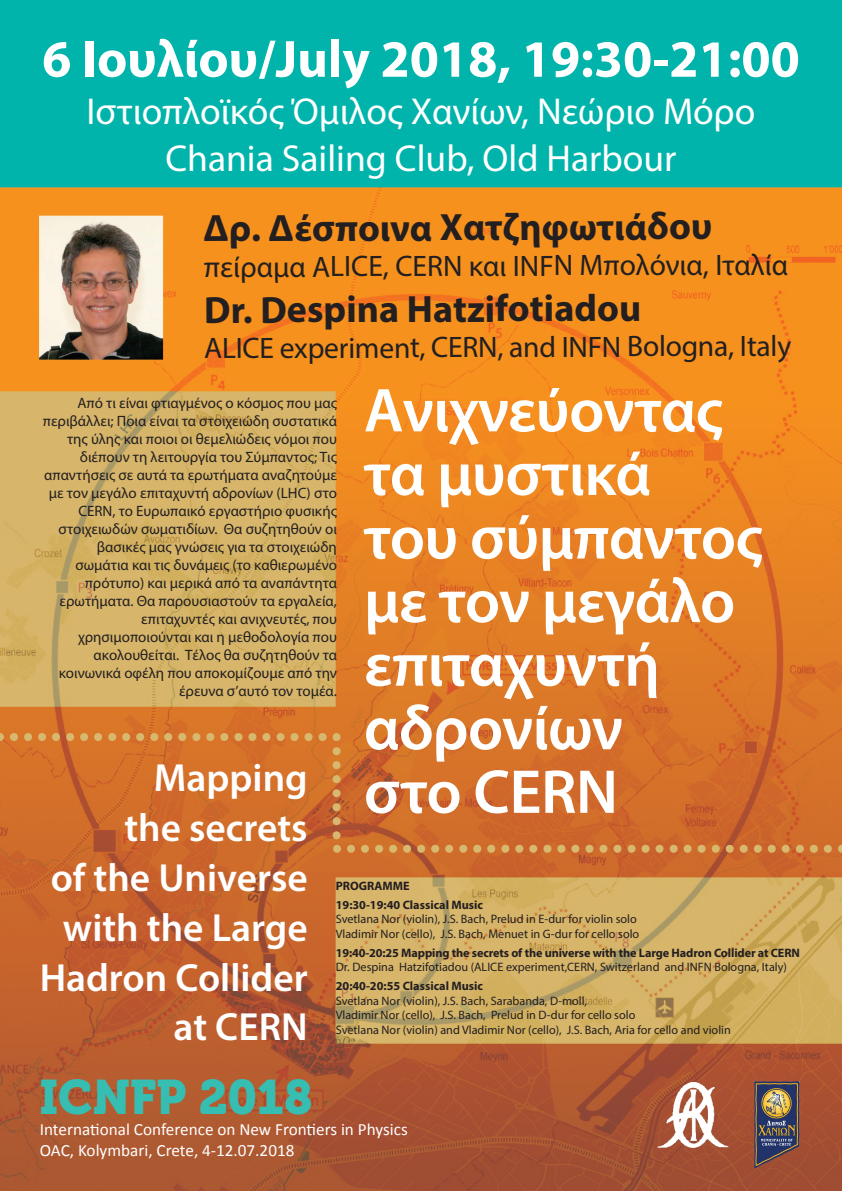
<style>
.page{position:relative;width:842px;height:1191px;background:#fff}
.page>*{position:absolute;margin:0;border:0;box-sizing:border-box;transform-origin:0 0}
.t1{font:600 62.4px/63.6px "Myriad Pro";letter-spacing:-.01em;color:#fff}
.t2{font:700 52.6px "Myriad Pro";color:#fff}
.t3{font:48.1px "Museo 900";color:#36beb3}
.t4{font:600 39.4px/49.9px "Myriad Pro";color:#fff;text-align:right}
.t5{font:700 38.1px "Myriad Pro";letter-spacing:-.005em;color:#231f20}
.t6{font:37.6px/47.3px "Myriad Pro";color:#fff;text-align:center}
.t7{font:29.7px "Myriad Pro";letter-spacing:-.01em;color:#231f20}
.t8{font:17.2px/20.6px "Calibri";color:#fff}
.t9{font:15px/18px "Myriad Pro";color:#231f20;text-align:right}
.t10{font:12.2px/14.6px "Myriad Pro";color:#231f20}
.t11{font:700 12.2px/18.7px "Myriad Pro";letter-spacing:-.01em;color:#231f20}
</style>
<div class="page">
<img style="left:0;top:0;width:842px;height:1191px">
<h2 class="t2" style="left:42px;top:25px;width:759px">6 Ιουλίου/July 2018, 19:30-21:00</h2>
<h3 class="t6" style="left:87px;top:87px;width:670px">Ιστιοπλοϊκός Όμιλος Χανίων, Νεώριο Μόρο<br>Chania Sailing Club, Old Harbour</h3>
<h3 class="t5" style="left:204px;top:203px;width:510px">Δρ. Δέσποινα Χατζηφωτιάδου</h3>
<h3 class="t7" style="left:204px;top:247px;width:586px">πείραμα ALICE, CERN και INFN Μπολόνια, Ιταλία</h3>
<h3 class="t5" style="left:204px;top:284px;width:439px">Dr. Despina Hatzifotiadou</h3>
<h3 class="t7" style="left:204px;top:329px;width:589px">ALICE experiment, CERN, and INFN Bologna, Italy</h3>
<h1 class="t1" style="left:364px;top:377px;width:400px">Aνιχνεύοντας τα μυστικά<br>του σύμπαντος με τον μεγάλο επιταχυντή αδρονίων<br>στο CERN</h1>
<p class="t9" style="left:43px;top:394px;width:296px">Από τι είναι φτιαγμένος ο κόσμος που μας περιβάλλει; Ποια είναι τα στοιχειώδη συστατικά της ύλης και ποιοι οι θεμελιώδεις νόμοι που διέπουν τη λειτουργία του Σύμπαντος; Τις απαντήσεις σε αυτά τα ερωτήματα αναζητούμε με τον μεγάλο επιταχυντή αδρονίων (LHC) στο CERN, το Ευρωπαικό εργαστήριο φυσικής στοιχειωδών σωματιδίων. Θα συζητηθούν οι βασικές μας γνώσεις για τα στοιχειώδη σωμάτια και τις δυνάμεις (το καθιερωμένο πρότυπο) και μερικά από τα αναπάντητα ερωτήματα. Θα παρουσιαστούν τα εργαλεία, επιταχυντές και ανιχνευτές, που χρησιμοποιούνται και η μεθοδολογία που ακολουθείται. Τέλος θα συζητηθούν τα κοινωνικά οφέλη που αποκομίζουμε από την έρευνα σ’αυτό τον τομέα.</p>
<h3 class="t4" style="left:40px;top:751px;width:270px">Mapping<br>the secrets<br>of the Universe with the Large<br>Hadron Collider at CERN</h3>
<p class="t11" style="left:336px;top:876px;width:149px">PROGRAMME<br>19:30-19:40 Classical Music</p>
<p class="t10" style="left:336px;top:911px;width:305px">Svetlana Nor (violin), J.S. Bach, Prelud in E-dur for violin solo<br>Vladimir Nor (cello), J.S. Bach, Menuet in G-dur for cello solo</p>
<p class="t11" style="left:336px;top:942px;width:466px">19:40-20:25 Mapping the secrets of the universe with the Large Hadron Collider at CERN</p>
<p class="t10" style="left:336px;top:959px;width:453px">Dr. Despina Hatzifotiadou (ALICE experiment,CERN, Switzerland and INFN Bologna, Italy)</p>
<p class="t11" style="left:336px;top:976px;width:149px">20:40-20:55 Classical Music</p>
<p class="t10" style="left:336px;top:993px;width:397px">Svetlana Nor (violin), J.S. Bach, Sarabanda, D-moll,<br>Vladimir Nor (cello), J.S. Bach, Prelud in D-dur for cello solo<br>Svetlana Nor (violin) and Vladimir Nor (cello), J.S. Bach, Aria for cello and violin</p>
<h3 class="t3" style="left:40px;top:1070px;width:274px">ICNFP 2018</h3>
<p class="t8" style="left:40px;top:1118px;width:369px">International Conference on New Frontiers in Physics<br>OAC, Kolymbari, Crete, 4-12.07.2018</p>
</div>
